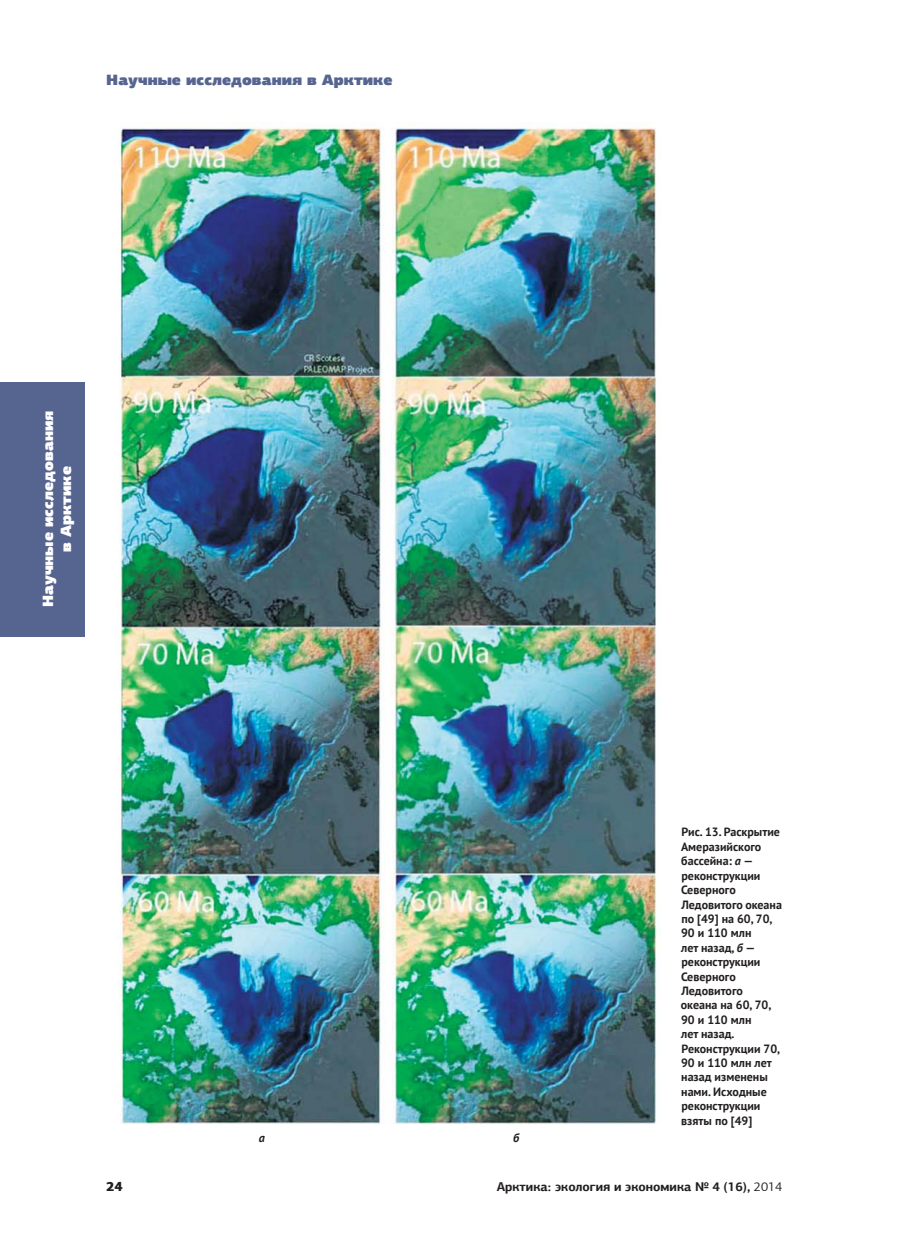
<style>
.page{position:relative;width:910px;height:1251px;background:#fff}
.page>*{position:absolute;margin:0;border:0;box-sizing:border-box;transform-origin:0 0}
.t1{font:900 15px "PF Agora Sans Pro";color:#566490}
.t2{font:900 15px/18px "PF Agora Sans Pro";color:#fff;text-align:center}
.t3{font:900 13.5px "PF Agora Sans Pro";color:#231f20}
.t4{font:700 12.75px "PF Agora Sans Pro";color:#231f20}
.t5{font:700 12px/14.4px "PT Sans";color:#231f20}
.t6{font:italic 700 12px "PT Sans";color:#231f20}
.s1{font-style:italic}
.s2{font-weight:400}
</style>
<div class="page">
<div style="left:0;top:382px;width:85px;height:254px;background:#566490"></div>
<img style="left:119px;top:124px;width:538px;height:1001px">
<p class="t1" style="left:106px;top:74px;width:288px">Научные исследования в Арктике</p>
<p class="t2" style="left:41px;top:607px;width:197px;rotate:-90deg">Научные исследования в Арктике</p>
<p class="t6" style="left:259px;top:1129px;width:8px">a</p>
<p class="t6" style="left:513px;top:1129px;width:8px">б</p>
<p class="t5" style="left:681px;top:824px;width:103px">Рис. 13. Раскрытие<br>Амеразийского бассейна: <span class="s1">a</span> — реконструкции<br>Северного<br>Ледовитого океана по [49] на 60, 70,<br>90 и 110 млн<br>лет назад, <span class="s1">б</span> — реконструкции<br>Северного<br>Ледовитого океана на 60, 70,<br>90 и 110 млн<br>лет назад.<br>Реконструкции 70,<br>90 и 110 млн лет назад изменены нами. Исходные реконструкции взяты по [49]</p>
<p class="t3" style="left:106px;top:1180px;width:18px">24</p>
<p class="t4" style="left:497px;top:1181px;width:287px">Арктика: экология и экономика № 4 (16), <span class="s2">2014</span></p>
</div>
